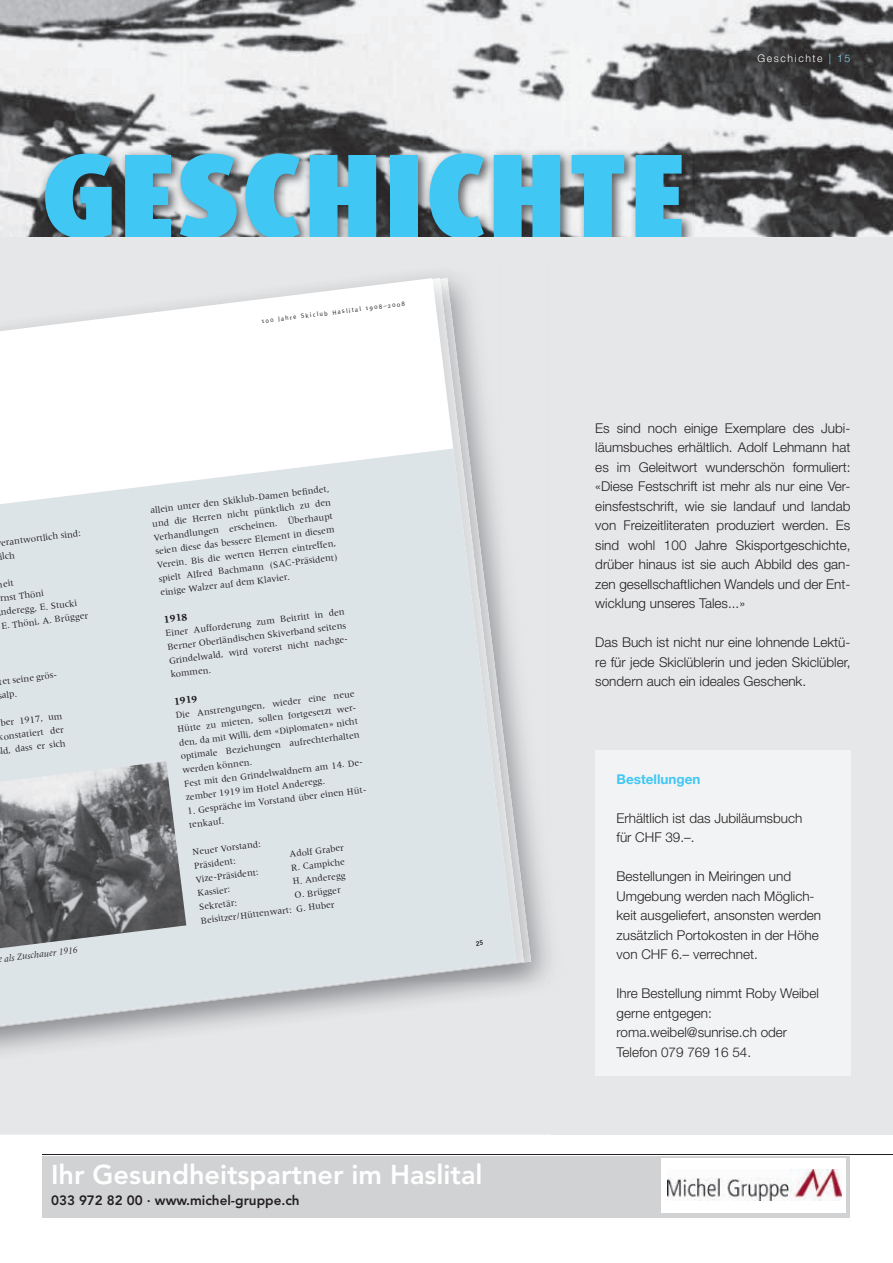
<style>
.page{position:relative;width:893px;height:1263px;background:#fff}
.page>*{position:absolute;margin:0;border:0;box-sizing:border-box;transform-origin:0 0}
.t1{font:900 120px "Dax OT";letter-spacing:.01em;color:#40c7f4}
.t2{font:800 27px "Avenir LT Std";color:#fff}
.t3{font:300 13.5px/19.5px "Helvetica Neue LT Std";color:#231f20}
.t4{font:800 13.5px "Avenir LT Std";color:#231f20}
.t5{font:700 13.5px "Helvetica Neue LT Std";color:#40c7f4}
.t6{font:700 10.65px "Meridien LT Std";color:#231f20}
.t7{font:300 10.5px "Helvetica Neue LT Std";letter-spacing:.15em;color:#fff}
.t8{font:9.6px/13.8px "Meridien LT Std";color:#231f20}
.t9{font:italic 9.6px "Meridien LT Std";color:#231f20}
.t10{font:6.3px "Meta Plus";color:#231f20}
.s1{color:#8dd7f7}
</style>
<div class="page">
<div style="left:42px;top:1155px;width:808px;height:63px;background:#d1d2d4"></div>
<hr style="left:42px;top:1155px;width:851px;height:1px;background:#fff">
<hr style="left:42px;top:1154px;width:851px;height:1px;background:#231f20">
<div style="left:661px;top:1158px;width:185px;height:55px;background:#fff"></div>
<img style="left:668px;top:1169px;width:174px;height:31px">
<img style="left:0;top:0;width:893px;height:238px">
<img style="left:38px;top:147px;width:656px;height:91px">
<div style="left:0;top:238px;width:893px;height:897px;background:#e6e7e9"></div>
<div style="left:595px;top:750px;width:255px;height:326px;background:#f2f3f4"></div>
<img style="left:524px;top:919px;width:7px;height:55px">
<img style="left:524px;top:694px;width:2px;height:226px">
<svg style="left:0;top:278px;width:516px;height:747px"></svg>
<svg style="left:476px;top:940px;width:7px;height:6px"></svg>
<h1 class="t1" style="left:41px;top:118px;width:647px">GESCHICHTE</h1>
<p class="t10" style="left:261px;top:317px;width:146px;rotate:-7deg">100 Jahre Skiclub Haslital 1908–2008</p>
<p class="t7" style="left:758px;top:52px;width:94px">Geschichte <span class="s1">| 15</span></p>
<p class="t8" style="left:-3px;top:536px;width:85px;text-indent:3px;rotate:-7deg">erantwortlich sind: ilch</p>
<p class="t8" style="left:-5px;top:578px;width:89px;rotate:-7deg">heit<br>rnst Thöni<br>nderegg, E. Stucki<br>E. Thöni, A. Brügger</p>
<p class="t8" style="left:-4px;top:675px;width:64px;rotate:-7deg">tet seine grös&shy;salp.</p>
<p class="t8" style="left:-4px;top:717px;width:68px;text-align:center;rotate:-7deg">ber 1917, um konstatiert der ld, dass er sich</p>
<p class="t9" style="left:-3px;top:954px;width:82px;rotate:-7deg">e als Zuschauer 1916</p>
<p class="t8" style="left:150px;top:503px;width:182px;text-align:justify;rotate:-7deg">allein unter den Skiklub-Damen befi ndet, und die Herren nicht pünktlich zu den Verhandlungen erscheinen. Überhaupt seien diese das bessere Element in diesem Verein. Bis die werten Herren eintreffen, spielt Alfred Bachmann (SAC-Präsident) einige Walzer auf dem Klavier.</p>
<p class="t6" style="left:163px;top:613px;width:25px;rotate:-7deg">1918</p>
<p class="t8" style="left:165px;top:626px;width:183px;text-align:justify;rotate:-7deg">Einer Aufforderung zum Beitritt in den Berner Oberländischen Skiverband seitens Grindelwald, wird vorerst nicht nachge&shy;kommen.</p>
<p class="t6" style="left:173px;top:695px;width:25px;rotate:-7deg">1919</p>
<p class="t8" style="left:175px;top:708px;width:183px;rotate:-7deg">Die Anstrengungen, wieder eine neue Hütte zu mieten, sollen fortgesetzt wer&shy;den, da mit Willi, dem «Diplomaten» nicht optimale Beziehungen aufrechterhalten werden können.<br>Fest mit den Grindelwaldnern am 14. De&shy;zember 1919 im Hotel Anderegg.</p>
<p class="t8" style="left:187px;top:804px;width:183px;rotate:-7deg">1. Gespräche im Vorstand über einen Hüt&shy;tenkauf.</p>
<p class="t8" style="left:192px;top:845px;width:70px;rotate:-7deg">Neuer Vorstand:<br>Präsident:</p>
<p class="t8" style="left:289px;top:847px;width:56px;rotate:-7deg">Adolf Graber</p>
<p class="t8" style="left:195px;top:872px;width:65px;rotate:-7deg">Vize-Präsident:</p>
<p class="t8" style="left:290px;top:861px;width:56px;rotate:-7deg">R. Campiche</p>
<p class="t8" style="left:292px;top:874px;width:54px;rotate:-7deg">H. Anderegg</p>
<p class="t8" style="left:197px;top:886px;width:34px;rotate:-7deg">Kassier:</p>
<p class="t8" style="left:198px;top:900px;width:144px;text-indent:96px;rotate:-7deg">O. Brügger<br>Beisitzer/Hüttenwart: G. Huber</p>
<p class="t8" style="left:198px;top:900px;width:40px;rotate:-7deg">Sekretär:</p>
<h2 class="t2" style="left:51px;top:1159px;width:433px">Ihr Gesundheitspartner im Haslital</h2>
<h3 class="t4" style="left:51px;top:1192px;width:250px">033 972 82 00 · www.michel-gruppe.ch</h3>
<p class="t3" style="left:595px;top:418px;width:257px;text-align:justify">Es sind noch einige Exemplare des Jubi&shy;läumsbuches erhältlich. Adolf Lehmann hat es im Geleitwort wunderschön formuliert: «Diese Festschrift ist mehr als nur eine Ver&shy;einsfestschrift, wie sie landauf und landab von Freizeitliteraten produziert werden. Es sind wohl 100 Jahre Skisportgeschichte, drüber hinaus ist sie auch Abbild des gan&shy;zen gesellschaftlichen Wandels und der Ent&shy;wicklung unseres Tales...»</p>
<h3 class="t3" style="left:595px;top:632px;width:257px;text-align:justify">Das Buch ist nicht nur eine lohnende Lektü&shy;re für jede Skiclüblerin und jeden Skiclübler, sondern auch ein ideales Geschenk.</h3>
<h3 class="t5" style="left:617px;top:770px;width:85px">Bestellungen</h3>
<h3 class="t3" style="left:617px;top:808px;width:187px">Erhältlich ist das Jubiläumsbuch für CHF 39.–.</h3>
<h3 class="t3" style="left:617px;top:866px;width:206px">Bestellungen in Meiringen und<br>Umgebung werden nach Möglich&shy;keit ausgeliefert, ansonsten werden zusätzlich Portokosten in der Höhe von CHF 6.– verrechnet.</h3>
<h3 class="t3" style="left:617px;top:983px;width:204px">Ihre Bestellung nimmt Roby Weibel gerne entgegen: roma.weibel@sunrise.ch oder<br>Telefon 079 769 16 54.</h3>
</div>
